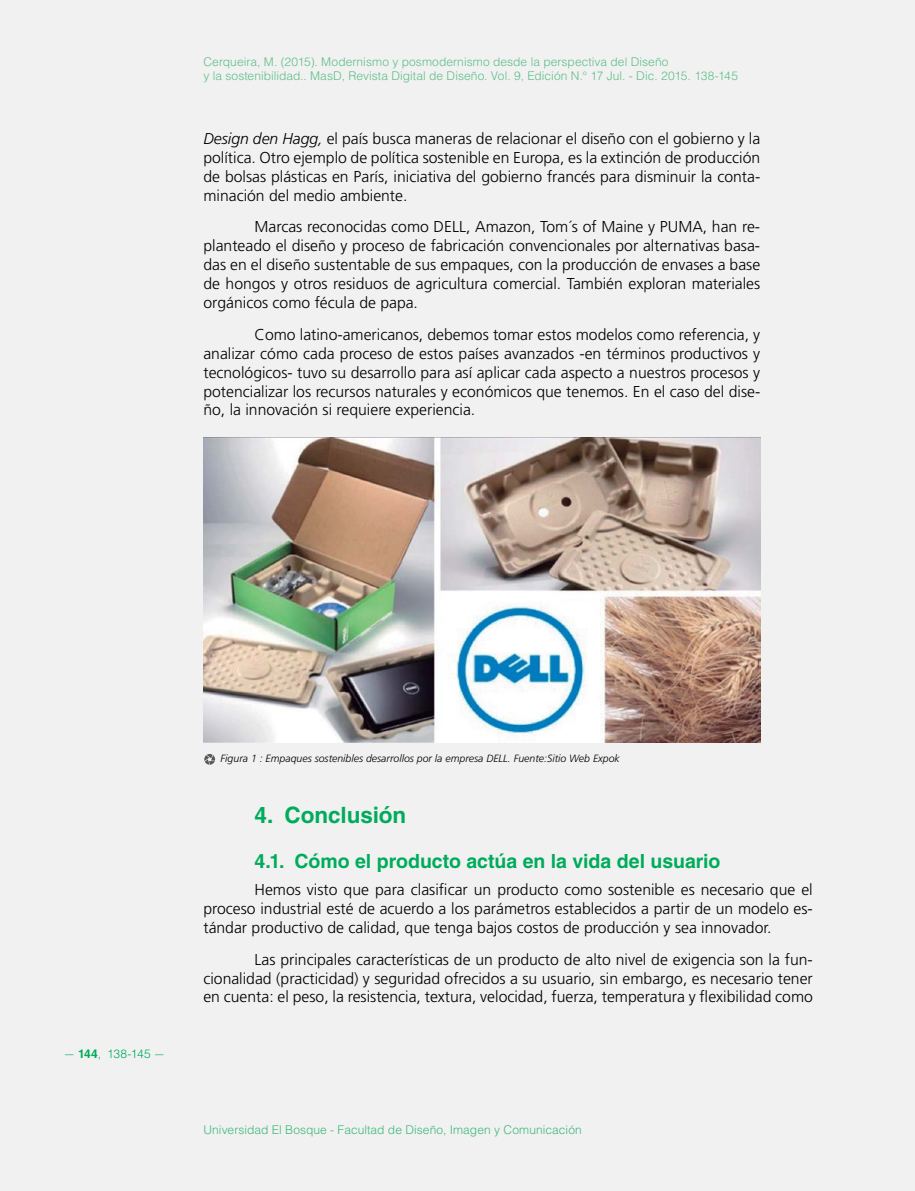
<style>
.page{position:relative;width:915px;height:1191px;background:#fff}
.page>*{position:absolute;margin:0;border:0;box-sizing:border-box;transform-origin:0 0}
.t1{font:700 22.5px "Helvetica LT Std";letter-spacing:-.005em;color:#00ac5b}
.t2{font:700 19.5px "Helvetica LT Std";color:#00ac5b}
.t3{font:300 15.75px/18.9px "Frutiger LT Std";color:#000;text-align:justify}
.t4{font:300 12px/14.4px "Helvetica LT Std";letter-spacing:.005em;color:#5ebf87}
.t5{font:300 12px "Helvetica LT Std";letter-spacing:.005em;color:#3cb878}
.t6{font:300 12px "Helvetica LT Std";color:#00ac5b}
.t7{font:italic 300 10.5px "Frutiger LT Std";color:#000}
.s1{font-style:italic}
.s2{font-family:"DIN Pro"}
.s3{font-weight:700}
</style>
<div class="page">
<div style="left:0;top:0;width:914px;height:1191px;background:#f1f1f2"></div>
<img style="left:203px;top:438px;width:557px;height:304px">
<svg style="left:204px;top:754px;width:11px;height:10px"></svg>
<p class="t4" style="left:203px;top:54px;width:536px">Cerqueira, M. (2015). Modernismo y posmodernismo desde la perspectiva del Diseño<br>y la sostenibilidad.. MasD, Revista Digital de Diseño. Vol. 9, Edición N.° 17 Jul. - Dic. 2015. 138-145</p>
<p class="t3" style="left:203px;top:129px;width:558px"><span class="s1">Design den Hagg,</span> el país busca maneras de relacionar el diseño con el gobierno y la política. Otro ejemplo de política sostenible en Europa, es la extinción de producción de bolsas plásticas en París, iniciativa del gobierno francés para disminuir la conta&shy;minación del medio ambiente.</p>
<p class="t3" style="left:203px;top:218px;width:558px;text-indent:51px">Marcas reconocidas como DELL, Amazon, Tom´s of Maine y PUMA, han re&shy;planteado el diseño y proceso de fabricación convencionales por alternativas basa&shy;das en el diseño sustentable de sus empaques, con la producción de envases a base de hongos y otros residuos de agricultura comercial. También exploran materiales orgánicos como fécula de papa.</p>
<p class="t3" style="left:203px;top:325px;width:558px;text-indent:51px">Como latino-americanos, debemos tomar estos modelos como referencia, y analizar cómo cada proceso de estos países avanzados -en términos productivos y tecnológicos- tuvo su desarrollo para así aplicar cada aspecto a nuestros procesos y potencializar los recursos naturales y económicos que tenemos. En el caso del dise&shy;ño, la innovación si requiere experiencia.</p>
<p class="t6" style="left:64px;top:1046px;width:102px"><span class="s2">―</span> <span class="s3">144</span>, 138-145 <span class="s2">―</span></p>
<p class="t7" style="left:220px;top:753px;width:400px">Figura 1 : Empaques sostenibles desarrollos por la empresa DELL. Fuente:Sitio Web Expok</p>
<h1 class="t1" style="left:254px;top:801px;width:153px">4. Conclusión</h1>
<p class="t2" style="left:254px;top:849px;width:467px">4.1. Cómo el producto actúa en la vida del usuario</p>
<p class="t3" style="left:203px;top:880px;width:610px;text-indent:51px">Hemos visto que para clasificar un producto como sostenible es necesario que el proceso industrial esté de acuerdo a los parámetros establecidos a partir de un modelo es&shy;tándar productivo de calidad, que tenga bajos costos de producción y sea innovador.</p>
<p class="t3" style="left:203px;top:950px;width:610px;text-indent:51px">Las principales características de un producto de alto nivel de exigencia son la fun&shy;cionalidad (practicidad) y seguridad ofrecidos a su usuario, sin embargo, es necesario tener en cuenta: el peso, la resistencia, textura, velocidad, fuerza, temperatura y flexibilidad como</p>
<p class="t5" style="left:203px;top:1122px;width:380px">Universidad El Bosque - Facultad de Diseño, Imagen y Comunicación</p>
</div>
